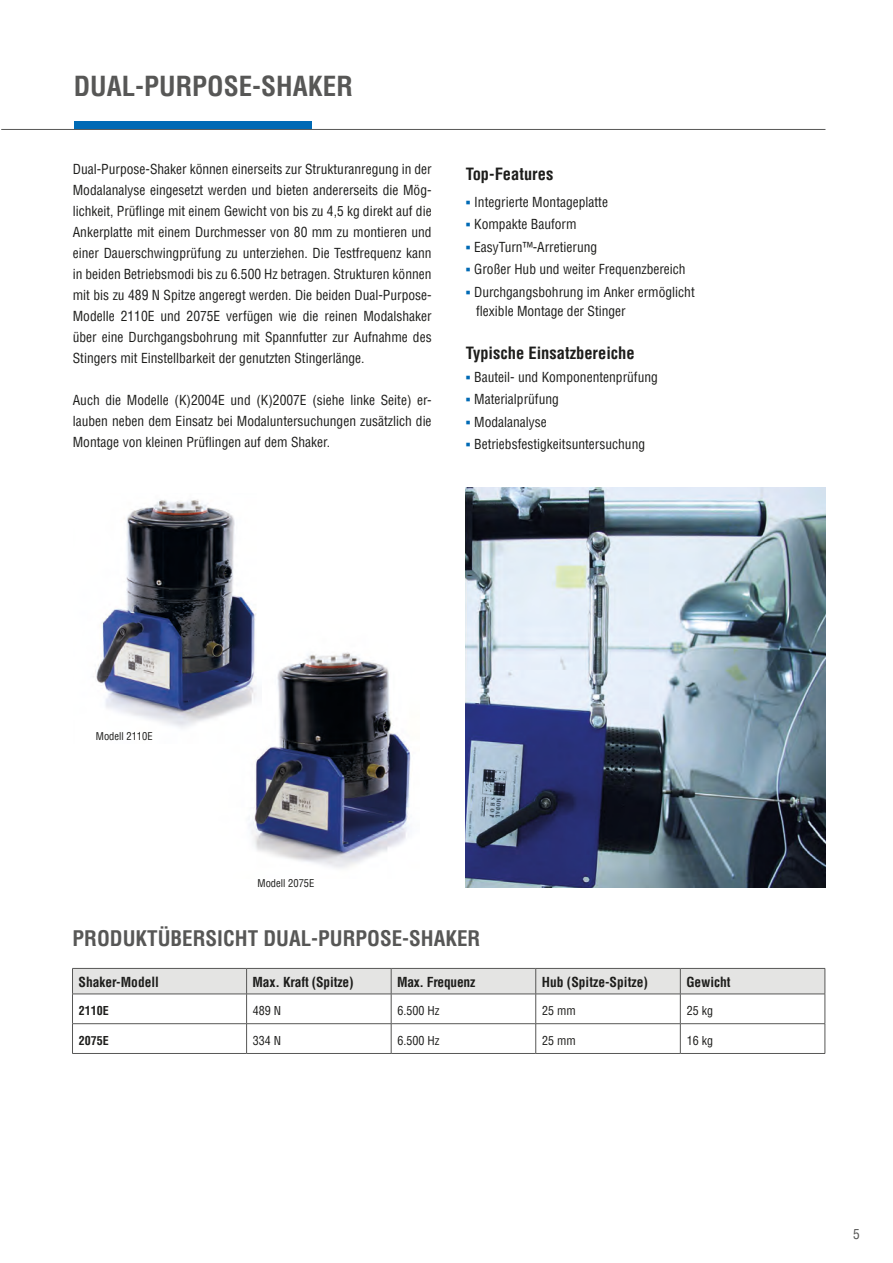
<style>
.page{position:relative;width:893px;height:1263px;background:#fff}
.page>*{position:absolute;margin:0;border:0;box-sizing:border-box;transform-origin:0 0}
.Innen_Headline_Blau{font:700 condensed 27px "Helvetica LT Pro";color:#575756}
.Innen_Subline_14Pt_Z{font:700 condensed 21px "Helvetica LT Pro";color:#575756}
.t1{font:700 condensed 16.5px "Helvetica LT Pro";color:#1d1d1b}
.t2{font:condensed 13.5px/21px "Helvetica LT Pro";color:#1d1d1b;text-align:justify}
.t3{font:700 condensed 13.5px "Helvetica LT Pro";color:#1d1d1b}
.t4{font:700 condensed 13.5px "Helvetica LT Pro";letter-spacing:-.02em;color:#1d1d1b}
.t5{font:condensed 13.5px "Helvetica LT Pro";color:#575756}
.t6{font:condensed 12px "Helvetica LT Pro";color:#1d1d1b}
.t7{font:700 condensed 12px "Helvetica LT Pro";color:#1d1d1b}
.Bildunterschrift_7pt{font:condensed 10.5px "Helvetica LT Pro";color:#1d1d1b}
.s1{font-family:"Arial";font-weight:700;font-stretch:normal;color:#006ab5}
</style>
<div class="page">
<img style="left:249px;top:652px;width:162px;height:216px">
<img style="left:95px;top:499px;width:166px;height:245px">
<svg style="left:72px;top:968px;width:754px;height:85px"></svg>
<hr style="left:72px;top:1053px;width:175px;height:1px;background:#575756">
<hr style="left:247px;top:1053px;width:144px;height:1px;background:#575756">
<hr style="left:391px;top:1053px;width:145px;height:1px;background:#575756">
<hr style="left:536px;top:1053px;width:144px;height:1px;background:#575756">
<hr style="left:680px;top:1053px;width:145px;height:1px;background:#575756">
<img style="left:466px;top:487px;width:359px;height:400px">
<hr style="left:1px;top:129px;width:824px;height:1px;background:#575756">
<div style="left:75px;top:121px;width:237px;height:8px;background:#006ab5"></div>
<p class="Innen_Headline_Blau" style="left:74px;top:68px;width:281px">DUAL-PURPOSE-SHAKER</p>
<p class="t2" style="left:73px;top:159px;width:360px">Dual-Purpose-Shaker können einerseits zur Strukturanregung in der Modalanalyse eingesetzt werden und bieten andererseits die Mög&shy;lichkeit, Prüflinge mit einem Gewicht von bis zu 4,5 kg direkt auf die Ankerplatte mit einem Durchmesser von 80 mm zu montieren und einer Dauerschwingprüfung zu unterziehen. Die Testfrequenz kann in beiden Betriebsmodi bis zu 6.500 Hz betragen. Strukturen können mit bis zu 489 N Spitze angeregt werden. Die beiden Dual-Purpose-Modelle 2110E und 2075E verfügen wie die reinen Modalshaker über eine Durchgangsbohrung mit Spannfutter zur Aufnahme des Stingers mit Einstellbarkeit der genutzten Stingerlänge.</p>
<p class="t2" style="left:73px;top:390px;width:360px">Auch die Modelle (K)2004E und (K)2007E (siehe linke Seite) er&shy;lauben neben dem Einsatz bei Modaluntersuchungen zusätzlich die Montage von kleinen Prüflingen auf dem Shaker.</p>
<p class="t1" style="left:466px;top:163px;width:89px">Top-Features</p>
<p class="t2" style="left:466px;top:191px;width:144px"><span class="s1">▪</span> Integrierte Montageplatte</p>
<p class="t2" style="left:466px;top:214px;width:112px"><span class="s1">▪</span> Kompakte Bauform</p>
<p class="t2" style="left:466px;top:236px;width:133px"><span class="s1">▪</span> EasyTurn™-Arretierung</p>
<p class="t2" style="left:466px;top:259px;width:221px"><span class="s1">▪</span> Großer Hub und weiter Frequenzbereich</p>
<p class="t2" style="left:466px;top:281px;width:231px"><span class="s1">▪</span> Durchgangsbohrung im Anker ermöglicht</p>
<p class="t2" style="left:476px;top:301px;width:151px">flexible Montage der Stinger</p>
<p class="t1" style="left:466px;top:342px;width:171px">Typische Einsatzbereiche</p>
<p class="t2" style="left:466px;top:366px;width:194px"><span class="s1">▪</span> Bauteil- und Komponentenprüfung</p>
<p class="t2" style="left:466px;top:389px;width:95px"><span class="s1">▪</span> Materialprüfung</p>
<p class="t2" style="left:466px;top:411px;width:83px"><span class="s1">▪</span> Modalanalyse</p>
<p class="t2" style="left:466px;top:434px;width:181px"><span class="s1">▪</span> Betriebsfestigkeitsuntersuchung</p>
<p class="Bildunterschrift_7pt" style="left:96px;top:729px;width:58px">Modell 2110E</p>
<p class="Bildunterschrift_7pt" style="left:258px;top:877px;width:58px">Modell 2075E</p>
<p class="Innen_Subline_14Pt_Z" style="left:73px;top:925px;width:409px">PRODUKTÜBERSICHT DUAL-PURPOSE-SHAKER</p>
<p class="t3" style="left:79px;top:973px;width:82px">Shaker-Modell</p>
<p class="t3" style="left:253px;top:973px;width:103px">Max. Kraft (Spitze)</p>
<p class="t4" style="left:397px;top:973px;width:80px">Max. Frequenz</p>
<p class="t3" style="left:542px;top:973px;width:108px">Hub (Spitze-Spitze)</p>
<p class="t3" style="left:686px;top:973px;width:46px">Gewicht</p>
<p class="t7" style="left:79px;top:1003px;width:32px">2110E</p>
<p class="t6" style="left:253px;top:1003px;width:30px">489 N</p>
<p class="t6" style="left:398px;top:1003px;width:43px">6.500 Hz</p>
<p class="t6" style="left:542px;top:1003px;width:35px">25 mm</p>
<p class="t6" style="left:687px;top:1003px;width:28px">25 kg</p>
<p class="t7" style="left:79px;top:1033px;width:32px">2075E</p>
<p class="t6" style="left:253px;top:1033px;width:30px">334 N</p>
<p class="t6" style="left:398px;top:1033px;width:43px">6.500 Hz</p>
<p class="t6" style="left:542px;top:1033px;width:35px">25 mm</p>
<p class="t6" style="left:687px;top:1033px;width:28px">16 kg</p>
<p class="t5" style="left:853px;top:1225px;width:8px">5</p>
</div>
